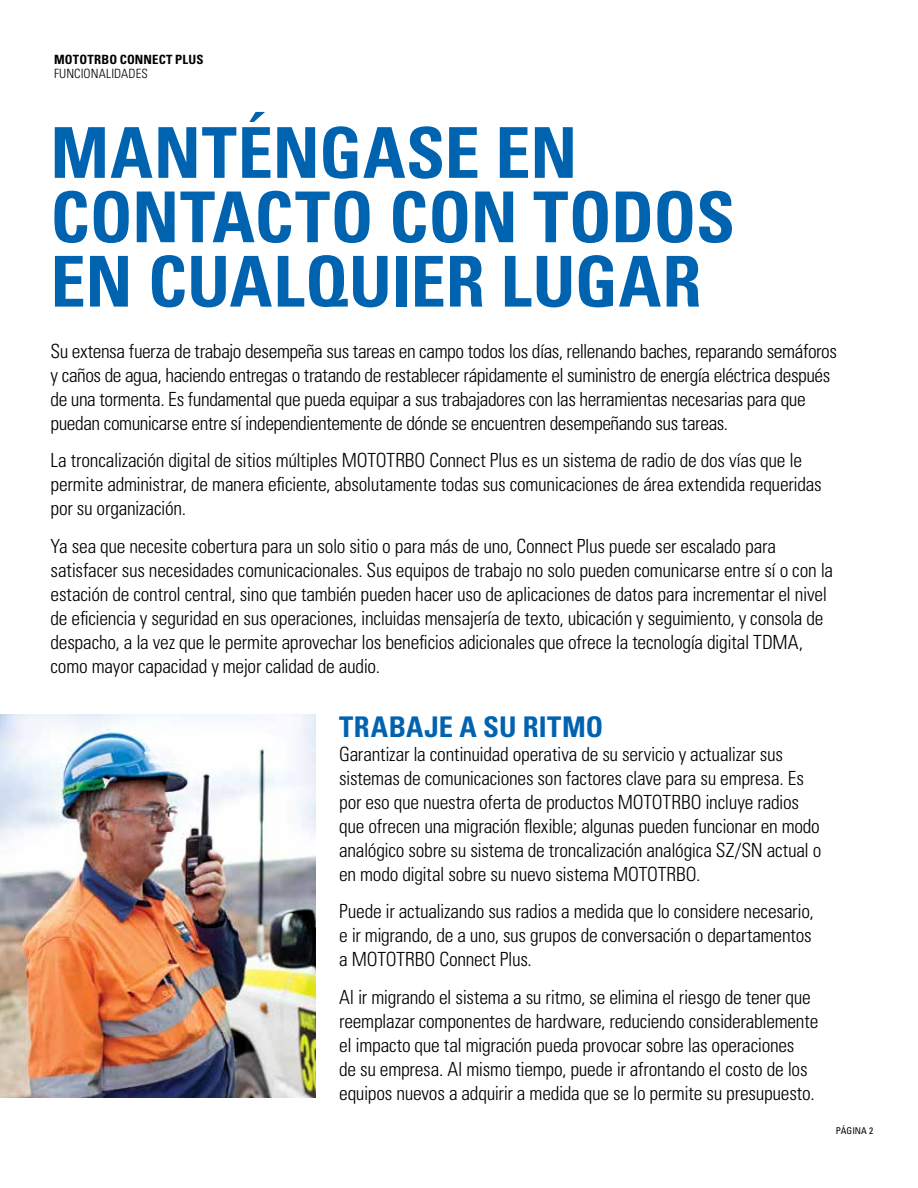
<style>
.page{position:relative;width:918px;height:1188px;background:#fff}
.page>*{position:absolute;margin:0;border:0;box-sizing:border-box;transform-origin:0 0}
.t1{font:700 condensed 70.2px/64.3px "Univers";color:#0063b0}
.t2{font:700 condensed 28.5px "Univers";letter-spacing:.02em;color:#0063b0}
.t3{font:300 condensed 19.5px/24px "Univers";letter-spacing:-.015em;color:#000}
.t4{font:700 condensed 12.75px "Univers";letter-spacing:.015em;color:#000}
.t5{font:300 condensed 12.75px "Univers";letter-spacing:.005em;color:#000}
.t6{font:condensed 9.3px "Univers";color:#000}
</style>
<div class="page">
<img style="left:0;top:714px;width:316px;height:384px">
<p class="t4" style="left:54px;top:52px;width:151px">MOTOTRBO CONNECT PLUS</p>
<p class="t5" style="left:54px;top:66px;width:95px">FUNCIONALIDADES</p>
<h1 class="t1" style="left:51px;top:120px;width:686px">MANTÉNGASE EN<br>CONTACTO CON TODOS<br>EN CUALQUIER LUGAR</h1>
<p class="t3" style="left:51px;top:339px;width:788px">Su extensa fuerza de trabajo desempeña sus tareas en campo todos los días, rellenando baches, reparando semáforos y caños de agua, haciendo entregas o tratando de restablecer rápidamente el suministro de energía eléctrica después de una tormenta. Es fundamental que pueda equipar a sus trabajadores con las herramientas necesarias para que puedan comunicarse entre sí independientemente de dónde se encuentren desempeñando sus tareas.</p>
<p class="t3" style="left:51px;top:448px;width:773px">La troncalización digital de sitios múltiples MOTOTRBO Connect Plus es un sistema de radio de dos vías que le permite administrar, de manera eficiente, absolutamente todas sus comunicaciones de área extendida requeridas por su organización.</p>
<p class="t3" style="left:51px;top:534px;width:784px">Ya sea que necesite cobertura para un solo sitio o para más de uno, Connect Plus puede ser escalado para satisfacer sus necesidades comunicacionales. Sus equipos de trabajo no solo pueden comunicarse entre sí o con la estación de control central, sino que también pueden hacer uso de aplicaciones de datos para incrementar el nivel de eficiencia y seguridad en sus operaciones, incluidas mensajería de texto, ubicación y seguimiento, y consola de despacho, a la vez que le permite aprovechar los beneficios adicionales que ofrece la tecnología digital TDMA, como mayor capacidad y mejor calidad de audio.</p>
<h2 class="t2" style="left:339px;top:709px;width:266px">TRABAJE A SU RITMO</h2>
<p class="t3" style="left:339px;top:742px;width:484px">Garantizar la continuidad operativa de su servicio y actualizar sus sistemas de comunicaciones son factores clave para su empresa. Es por eso que nuestra oferta de productos MOTOTRBO incluye radios que ofrecen una migración flexible; algunas pueden funcionar en modo analógico sobre su sistema de troncalización analógica SZ/SN actual o en modo digital sobre su nuevo sistema MOTOTRBO.</p>
<p class="t3" style="left:339px;top:899px;width:476px;text-align:justify">Puede ir actualizando sus radios a medida que lo considere necesario, e ir migrando, de a uno, sus grupos de conversación o departamentos a MOTOTRBO Connect Plus.</p>
<p class="t3" style="left:339px;top:985px;width:481px">Al ir migrando el sistema a su ritmo, se elimina el riesgo de tener que reemplazar componentes de hardware, reduciendo considerablemente el impacto que tal migración pueda provocar sobre las operaciones<br>de su empresa. Al mismo tiempo, puede ir afrontando el costo de los equipos nuevos a adquirir a medida que se lo permite su presupuesto.</p>
<p class="t6" style="left:836px;top:1125px;width:39px">PÁGINA 2</p>
</div>
